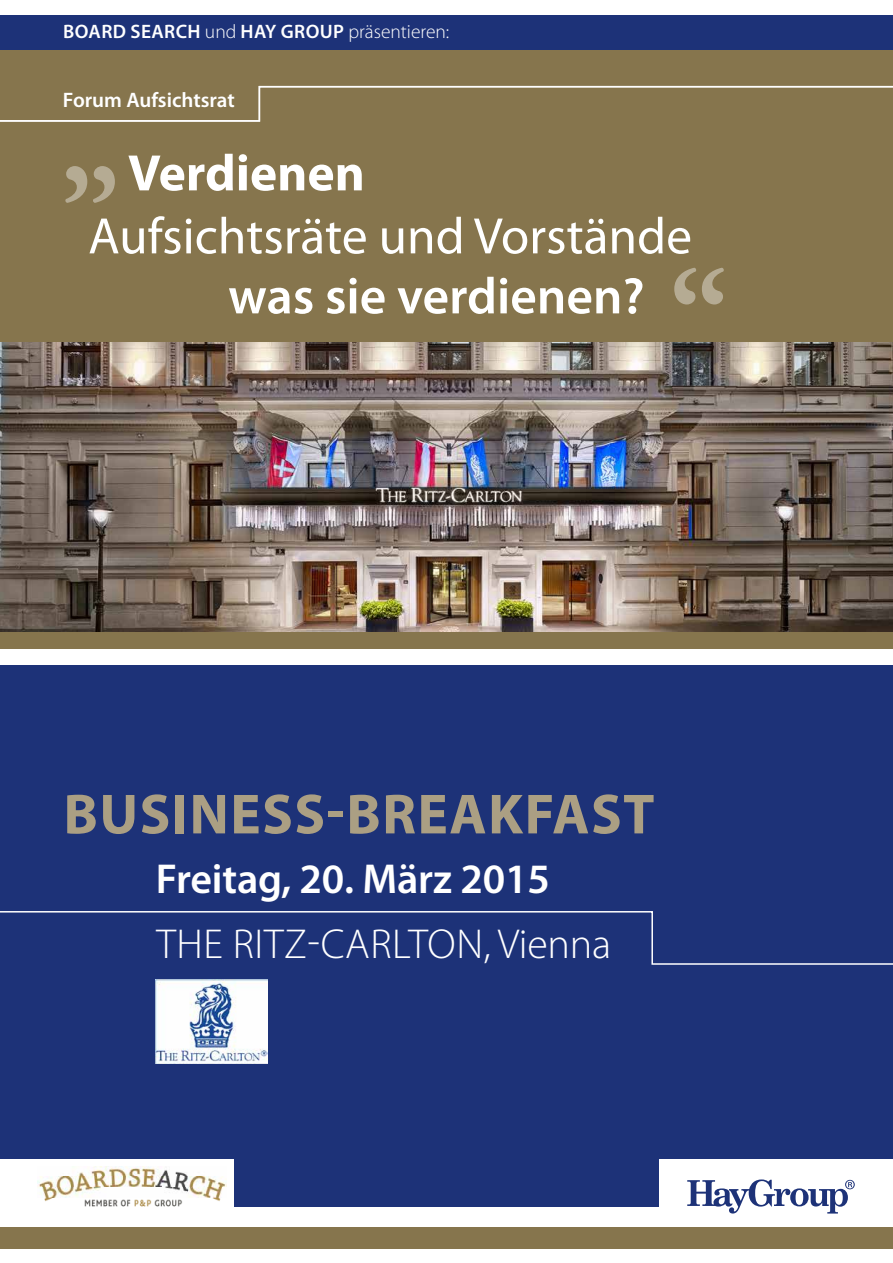
<style>
.page{position:relative;width:893px;height:1263px;background:#fff}
.page>*{position:absolute;margin:0;border:0;box-sizing:border-box;transform-origin:0 0}
.t1{font:700 126px "Adobe Garamond Pro";color:#fff}
.t2{font:700 57px "Myriad Pro";letter-spacing:.025em;color:#ab9f83}
.t3{font:51.6px "Myriad Pro";color:#fff}
.t4{font:600 51.6px "Myriad Pro";color:#fff}
.t5{font:700 51.6px "Myriad Pro";color:#fff}
.t6{font:300 42px "Myriad Pro";letter-spacing:.015em;color:#fff}
.t7{font:600 42px "Myriad Pro";letter-spacing:-.005em;color:#fff}
.t8{font:600 21px "Myriad Pro";color:#fff}
.t9{font:600 19.5px "Myriad Pro";letter-spacing:.02em;color:#fff}
.s1{font-weight:300}
</style>
<div class="page">
<div style="left:0;top:665px;width:893px;height:584px;background:#1d3278"></div>
<div style="left:0;top:1207px;width:893px;height:21px;background:#fff"></div>
<div style="left:660px;top:1158px;width:233px;height:67px;background:#fff"></div>
<svg style="left:687px;top:1179px;width:168px;height:34px"></svg>
<div style="left:0;top:1228px;width:893px;height:21px;background:#86754d"></div>
<svg style="left:0;top:911px;width:893px;height:54px"></svg>
<div style="left:0;top:614px;width:893px;height:34px;background:#86754d"></div>
<div style="left:0;top:1158px;width:234px;height:67px;background:#fff"></div>
<img style="left:37px;top:1166px;width:190px;height:41px">
<div style="left:0;top:64px;width:893px;height:306px;background:#86754d"></div>
<div style="left:0;top:50px;width:893px;height:14px;background:#86754d"></div>
<div style="left:0;top:16px;width:893px;height:34px;background:#1d3278"></div>
<svg style="left:0;top:85px;width:893px;height:37px"></svg>
<img style="left:0;top:342px;width:893px;height:289px">
<img style="left:155px;top:979px;width:112px;height:84px">
<p class="t9" style="left:63px;top:19px;width:388px">Board Search <span class="s1">und</span> Hay Group <span class="s1">präsentieren:</span></p>
<p class="t8" style="left:63px;top:87px;width:173px">Forum Aufsichtsrat</p>
<h3 class="t5" style="left:128px;top:139px;width:238px">VERDIENEN</h3>
<h3 class="t3" style="left:88px;top:204px;width:605px">Aufsichtsräte und Vorstände</h3>
<h3 class="t4" style="left:228px;top:263px;width:418px">was sie verdienen?</h3>
<h1 class="t1" style="left:60px;top:74px;width:61px">„</h1>
<h1 class="t1" style="left:729px;top:396px;width:61px;rotate:-180deg">„</h1>
<h2 class="t2" style="left:63px;top:777px;width:592px">BUSINESS-BREAKFAST</h2>
<h3 class="t7" style="left:156px;top:852px;width:395px">Freitag, 20. März 2015</h3>
<h3 class="t6" style="left:156px;top:918px;width:456px">The Ritz-Carlton, Vienna</h3>
</div>
